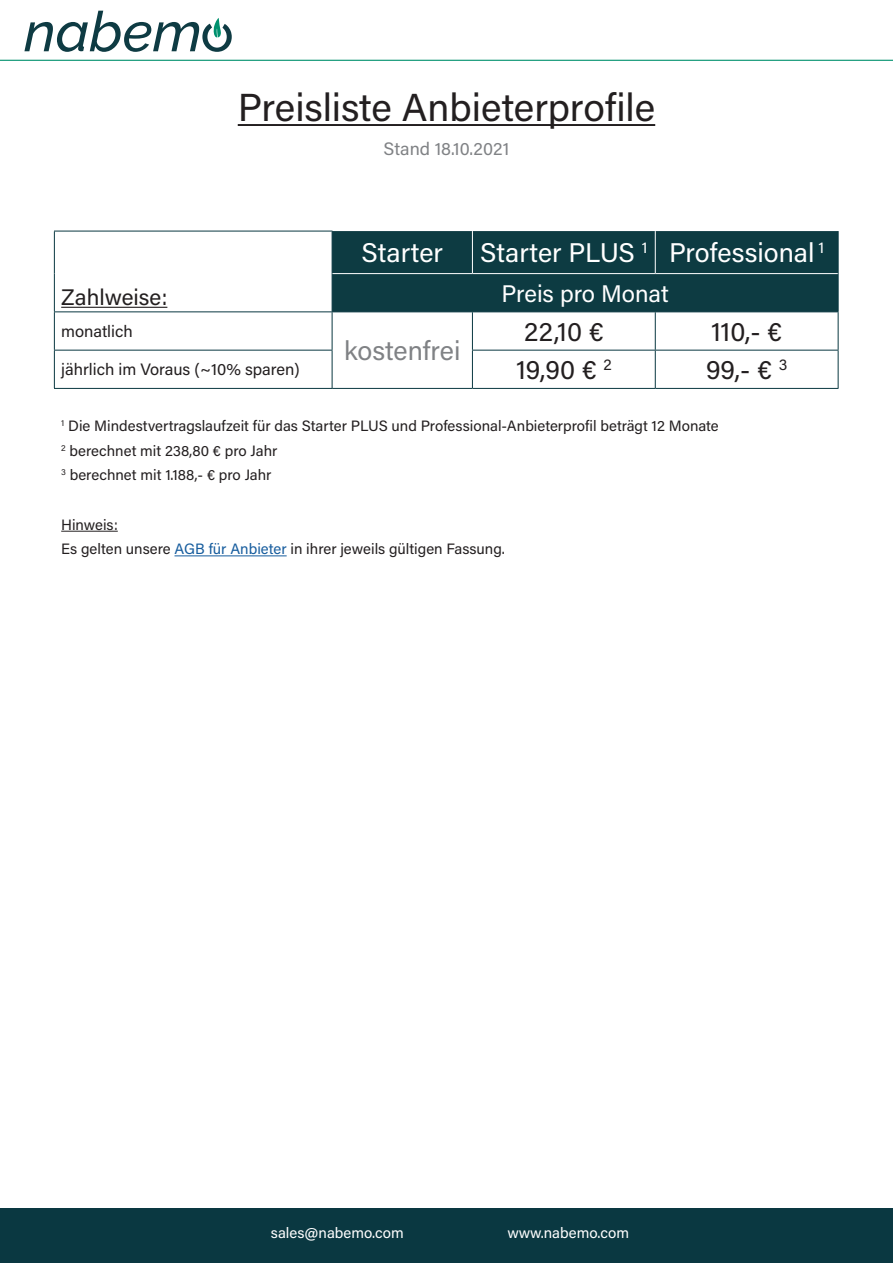
<style>
.page{position:relative;width:893px;height:1263px;background:#fff}
.page>*{position:absolute;margin:0;border:0;box-sizing:border-box;transform-origin:0 0}
.t1{font:39px "Acumin Pro";color:#231f20}
.t2{font:27px "Acumin Pro";color:#fff}
.t3{font:27px "Acumin Pro";letter-spacing:.005em;color:#231f20}
.t4{font:27px "Acumin Pro";color:#808285}
.t5{font:24px "Acumin Pro";letter-spacing:-.005em;color:#fff}
.t6{font:22.5px "Acumin Pro";color:#231f20}
.t7{font:18px "Acumin Pro";color:#808285}
.t8{font:16.5px "Acumin Pro";color:#231f20}
.t9{font:15px/24.8px "Acumin Pro";color:#231f20}
.t10{font:15px "Acumin Pro";color:#fff}
.s1{color:#175d9e}
</style>
<div class="page">
<div style="left:0;top:1209px;width:893px;height:54px;background:#0a3841"></div>
<hr style="left:0;top:60px;width:893px;height:1px;background:#00916e">
<div style="left:333px;top:231px;width:505px;height:80px;background:#0d3b42"></div>
<hr style="left:54px;top:388px;width:278px;height:1px;background:#0a3841">
<hr style="left:332px;top:388px;width:140px;height:1px;background:#0a3841">
<hr style="left:472px;top:388px;width:183px;height:1px;background:#0a3841">
<hr style="left:655px;top:388px;width:183px;height:1px;background:#0a3841">
<hr style="left:332px;top:312px;width:1px;height:38px;background:#0a3841">
<hr style="left:472px;top:312px;width:1px;height:38px;background:#0a3841">
<hr style="left:655px;top:312px;width:1px;height:38px;background:#0a3841">
<hr style="left:332px;top:350px;width:1px;height:38px;background:#0a3841">
<hr style="left:472px;top:350px;width:1px;height:38px;background:#0a3841">
<hr style="left:655px;top:350px;width:1px;height:38px;background:#0a3841">
<hr style="left:54px;top:312px;width:1px;height:38px;background:#0a3841">
<hr style="left:54px;top:350px;width:1px;height:38px;background:#0a3841">
<hr style="left:838px;top:312px;width:1px;height:38px;background:#0a3841">
<hr style="left:54px;top:350px;width:278px;height:1px;background:#0a3841">
<hr style="left:472px;top:350px;width:183px;height:1px;background:#0a3841">
<hr style="left:655px;top:350px;width:183px;height:1px;background:#0a3841">
<hr style="left:838px;top:350px;width:1px;height:38px;background:#0a3841">
<hr style="left:332px;top:311px;width:140px;height:1px;background:#0a3841">
<hr style="left:472px;top:311px;width:183px;height:1px;background:#0a3841">
<hr style="left:655px;top:311px;width:183px;height:1px;background:#0a3841">
<hr style="left:838px;top:231px;width:1px;height:43px;background:#0a3841">
<hr style="left:838px;top:274px;width:1px;height:37px;background:#0a3841">
<hr style="left:332px;top:231px;width:1px;height:43px;background:#0a3841">
<hr style="left:332px;top:274px;width:1px;height:37px;background:#0a3841">
<hr style="left:54px;top:311px;width:278px;height:1px;background:#0a3841">
<hr style="left:54px;top:231px;width:1px;height:43px;background:#0a3841">
<hr style="left:54px;top:274px;width:1px;height:37px;background:#0a3841">
<hr style="left:472px;top:231px;width:1px;height:42px;background:#fff">
<hr style="left:655px;top:231px;width:1px;height:42px;background:#fff">
<hr style="left:54px;top:231px;width:278px;height:1px;background:#0a3841">
<hr style="left:332px;top:273px;width:140px;height:1px;background:#fff">
<hr style="left:472px;top:273px;width:183px;height:1px;background:#fff">
<hr style="left:655px;top:273px;width:183px;height:1px;background:#fff">
<hr style="left:61px;top:307px;width:106px;height:1px;background:#231f20">
<hr style="left:61px;top:531px;width:57px;height:1px;background:#231f20">
<hr style="left:174px;top:555px;width:113px;height:1px;background:#175d9e">
<hr style="left:238px;top:124px;width:417px;height:2px;background:#231f20">
<svg style="left:24px;top:11px;width:208px;height:41px"></svg>
<h3 class="t6" style="left:61px;top:282px;width:108px">Zahlweise:</h3>
<h1 class="t1" style="left:238px;top:80px;width:419px">Preisliste Anbieterprofile</h1>
<p class="t7" style="left:384px;top:137px;width:127px">Stand 18.10.2021</p>
<h2 class="t2" style="left:362px;top:234px;width:83px">Starter</h2>
<h2 class="t2" style="left:480px;top:234px;width:346px">Starter PLUS <sup>1</sup> Professional <sup>1</sup></h2>
<h3 class="t5" style="left:501px;top:277px;width:169px">Preis pro Monat</h3>
<h2 class="t3" style="left:524px;top:313px;width:81px">22,10 €</h2>
<h2 class="t3" style="left:711px;top:313px;width:72px">110,- €</h2>
<p class="t8" style="left:61px;top:320px;width:73px">monatlich</p>
<h2 class="t4" style="left:344px;top:332px;width:118px">kostenfrei</h2>
<p class="t8" style="left:61px;top:358px;width:240px">jährlich im Voraus (~10% sparen)</p>
<h2 class="t3" style="left:516px;top:351px;width:97px">19,90 € <sup>2</sup></h2>
<h2 class="t3" style="left:706px;top:351px;width:83px">99,- € <sup>3</sup></h2>
<p class="t9" style="left:61px;top:413px;width:659px"><sup>1</sup> Die Mindestvertragslaufzeit für das Starter PLUS und Professional-Anbieterprofil beträgt 12 Monate<br><sup>2</sup> berechnet mit 238,80 € pro Jahr<br><sup>3</sup> berechnet mit 1.188,- € pro Jahr</p>
<p class="t9" style="left:61px;top:511px;width:445px">Hinweis:<br>Es gelten unsere <span class="s1">AGB für Anbieter</span> in ihrer jeweils gültigen Fassung.</p>
<p class="t10" style="left:271px;top:1222px;width:135px">sales@nabemo.com</p>
<p class="t10" style="left:507px;top:1222px;width:123px">www.nabemo.com</p>
</div>
